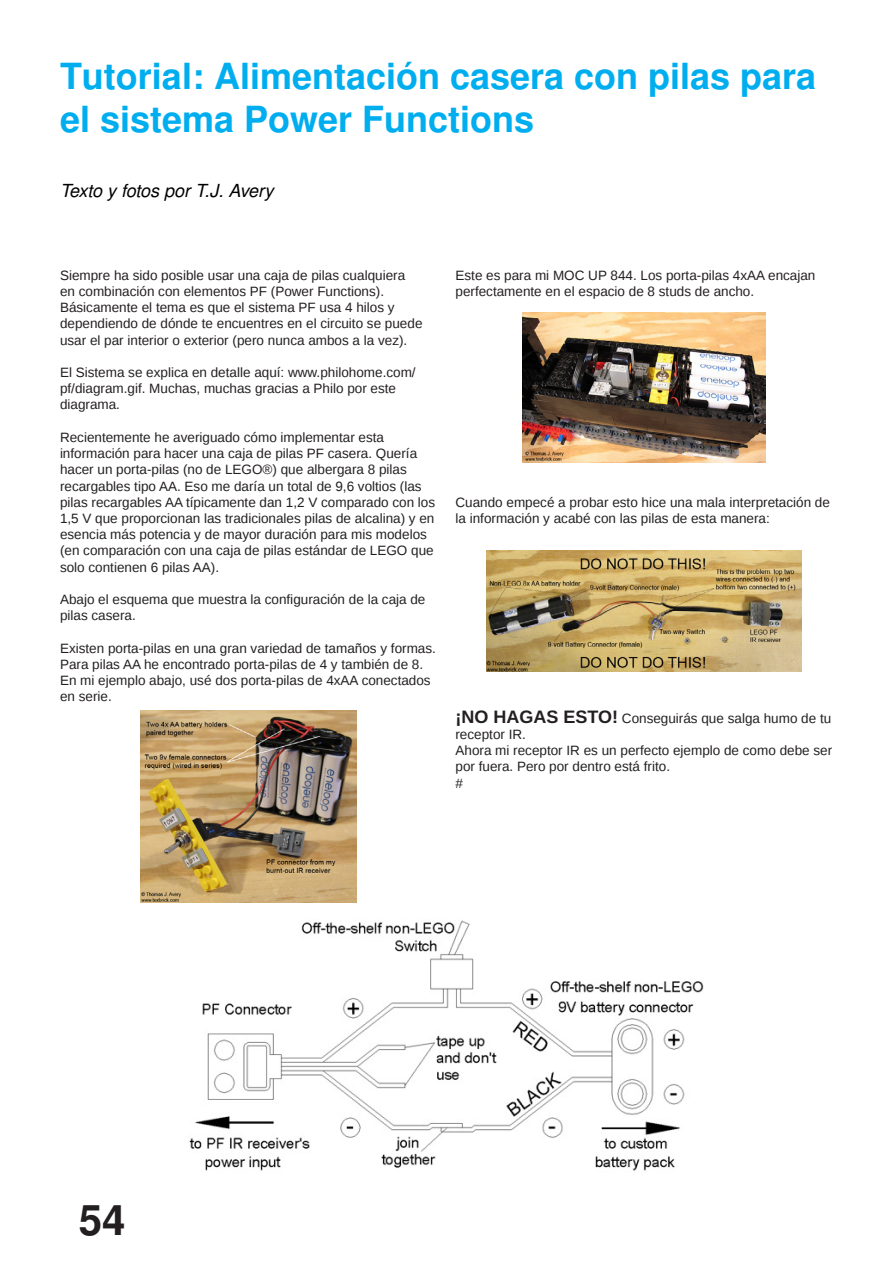
<style>
.page{position:relative;width:893px;height:1263px;background:#fff}
.page>*{position:absolute;margin:0;border:0;box-sizing:border-box;transform-origin:0 0}
.t1{font:700 42px "Free Sans";color:#231f20}
.t2{font:700 36px/43.2px "Free Sans";color:#00aeef}
.t3{font:italic 18px "Free Sans";letter-spacing:-.02em;color:#000}
.t4{font:13.5px/16.2px "Liberation Sans";color:#231f20}
.s1{font-weight:700;font-size:18px}
</style>
<div class="page">
<img style="left:189px;top:920px;width:515px;height:251px">
<img style="left:141px;top:710px;width:216px;height:193px">
<img style="left:523px;top:313px;width:243px;height:150px">
<img style="left:487px;top:551px;width:315px;height:121px">
<h2 class="t2" style="left:60px;top:56px;width:758px">Tutorial: Alimentación casera con pilas para el sistema Power Functions</h2>
<h3 class="t3" style="left:60px;top:182px;width:215px">Texto y fotos por T.J. Avery</h3>
<p class="t4" style="left:60px;top:267px;width:364px">Siempre ha sido posible usar una caja de pilas cualquiera en combinación con elementos PF (Power Functions).<br>Básicamente el tema es que el sistema PF usa 4 hilos y dependiendo de dónde te encuentres en el circuito se puede usar el par interior o exterior (pero nunca ambos a la vez).</p>
<p class="t4" style="left:60px;top:364px;width:357px">El Sistema se explica en detalle aquí: www.philohome.com/ pf/diagram.gif. Muchas, muchas gracias a Philo por este diagrama.</p>
<p class="t4" style="left:60px;top:429px;width:377px">Recientemente he averiguado cómo implementar esta información para hacer una caja de pilas PF casera. Quería hacer un porta-pilas (no de LEGO®) que albergara 8 pilas recargables tipo AA. Eso me daría un total de 9,6 voltios (las pilas recargables AA típicamente dan 1,2 V comparado con los 1,5 V que proporcionan las tradicionales pilas de alcalina) y en esencia más potencia y de mayor duración para mis modelos (en comparación con una caja de pilas estándar de LEGO que solo contienen 6 pilas AA).</p>
<p class="t4" style="left:60px;top:591px;width:367px">Abajo el esquema que muestra la configuración de la caja de pilas casera.</p>
<p class="t4" style="left:60px;top:640px;width:377px">Existen porta-pilas en una gran variedad de tamaños y formas.<br>Para pilas AA he encontrado porta-pilas de 4 y también de 8.<br>En mi ejemplo abajo, usé dos porta-pilas de 4xAA conectados en serie.</p>
<p class="t4" style="left:455px;top:267px;width:361px">Este es para mi MOC UP 844. Los porta-pilas 4xAA encajan perfectamente en el espacio de 8 studs de ancho.</p>
<p class="t4" style="left:455px;top:494px;width:376px">Cuando empecé a probar esto hice una mala interpretación de la información y acabé con las pilas de esta manera:</p>
<p class="t4" style="left:455px;top:710px;width:378px"><span class="s1">¡NO HAGAS ESTO!</span> Conseguirás que salga humo de tu receptor IR.<br>Ahora mi receptor IR es un perfecto ejemplo de como debe ser por fuera. Pero por dentro está frito.<br>#</p>
<h1 class="t1" style="left:79px;top:1201px;width:48px">54</h1>
</div>
